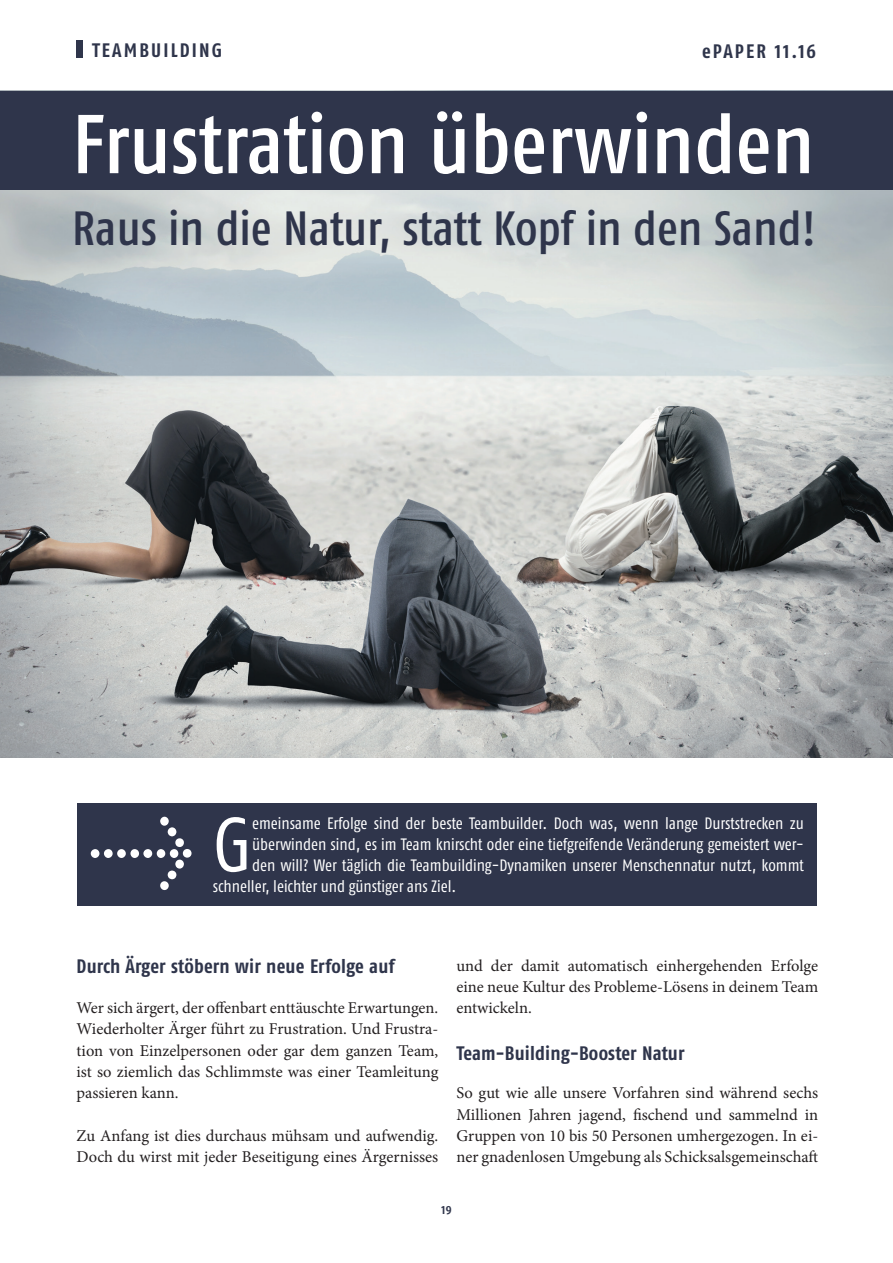
<style>
.page{position:relative;width:893px;height:1263px;background:#fff}
.page>*{position:absolute;margin:0;border:0;box-sizing:border-box;transform-origin:0 0}
.t1{font:500 condensed 83.25px "Fago OT";letter-spacing:-.005em;color:#fff}
.t2{font:condensed 76.5px "Fago OT";color:#fff}
.t3{font:500 condensed 48px "Fago OT";letter-spacing:-.005em;color:#2f354b}
.t4{font:700 condensed 19.5px "Fago OT";letter-spacing:.01em;color:#2f354b}
.t5{font:700 condensed 19.5px "Fago OT";letter-spacing:.11em;color:#2f354b}
.t6{font:700 condensed 19.5px "Fago OT";letter-spacing:.105em;color:#2f354b}
.t7{font:16.5px/21.3px "Minion Pro";color:#231f20;text-align:justify}
.t8{font:condensed 16.5px "Fago OT";color:#fff}
.t9{font:700 condensed 12px "Fago OT";color:#2f354b}
</style>
<div class="page">
<div style="left:77px;top:41px;width:6px;height:17px;background:#2f354b"></div>
<img style="left:0;top:189px;width:892px;height:569px">
<div style="left:0;top:91px;width:892px;height:98px;background:#2f354b"></div>
<div style="left:77px;top:803px;width:740px;height:102px;background:#2f354b"></div>
<p class="t5" style="left:92px;top:39px;width:131px">TEAMBUILDING</p>
<p class="t6" style="left:702px;top:40px;width:115px">ePAPER 11.16</p>
<h1 class="t1" style="left:72px;top:94px;width:744px">Frustration überwinden</h1>
<h3 class="t3" style="left:72px;top:199px;width:745px">Raus in die Natur, statt Kopf in den Sand!</h3>
<h2 class="t2" style="left:213px;top:799px;width:41px">G</h2>
<p class="t8" style="left:252px;top:814px;width:553px">emeinsame Erfolge sind der beste Teambuilder. Doch was, wenn lange Durststrecken zu</p>
<p class="t8" style="left:252px;top:835px;width:553px">überwinden sind, es im Team knirscht oder eine tiefgreifende Veränderung gemeistert wer-</p>
<p class="t8" style="left:252px;top:856px;width:553px">den will? Wer täglich die Teambuilding-Dynamiken unserer Menschennatur nutzt, kommt</p>
<p class="t8" style="left:213px;top:877px;width:245px">schneller, leichter und günstiger ans Ziel.</p>
<p class="t4" style="left:77px;top:955px;width:320px">Durch Ärger stöbern wir neue Erfolge auf</p>
<p class="t7" style="left:77px;top:997px;width:363px">Wer sich ärgert, der offenbart enttäuschte Erwartungen.<br>Wiederholter Ärger führt zu Frustration. Und Frustra&shy;tion von Einzelpersonen oder gar dem ganzen Team, ist so ziemlich das Schlimmste was einer Teamleitung passieren kann.</p>
<p class="t7" style="left:77px;top:1125px;width:363px">Zu Anfang ist dies durchaus mühsam und aufwendig.<br>Doch du wirst mit jeder Beseitigung eines Ärgernisses</p>
<p class="t7" style="left:456px;top:955px;width:363px">und der damit automatisch einhergehenden Erfolge eine neue Kultur des Probleme-Lösens in deinem Team entwickeln.</p>
<p class="t4" style="left:456px;top:1041px;width:230px">Team-Building-Booster Natur</p>
<p class="t7" style="left:456px;top:1082px;width:363px">So gut wie alle unsere Vorfahren sind während sechs Millionen Jahren jagend, fischend und sammelnd in Gruppen von 10 bis 50 Personen umhergezogen. In ei&shy;ner gnadenlosen Umgebung als Schicksalsgemeinschaft</p>
<p class="t9" style="left:441px;top:1203px;width:12px">19</p>
</div>
